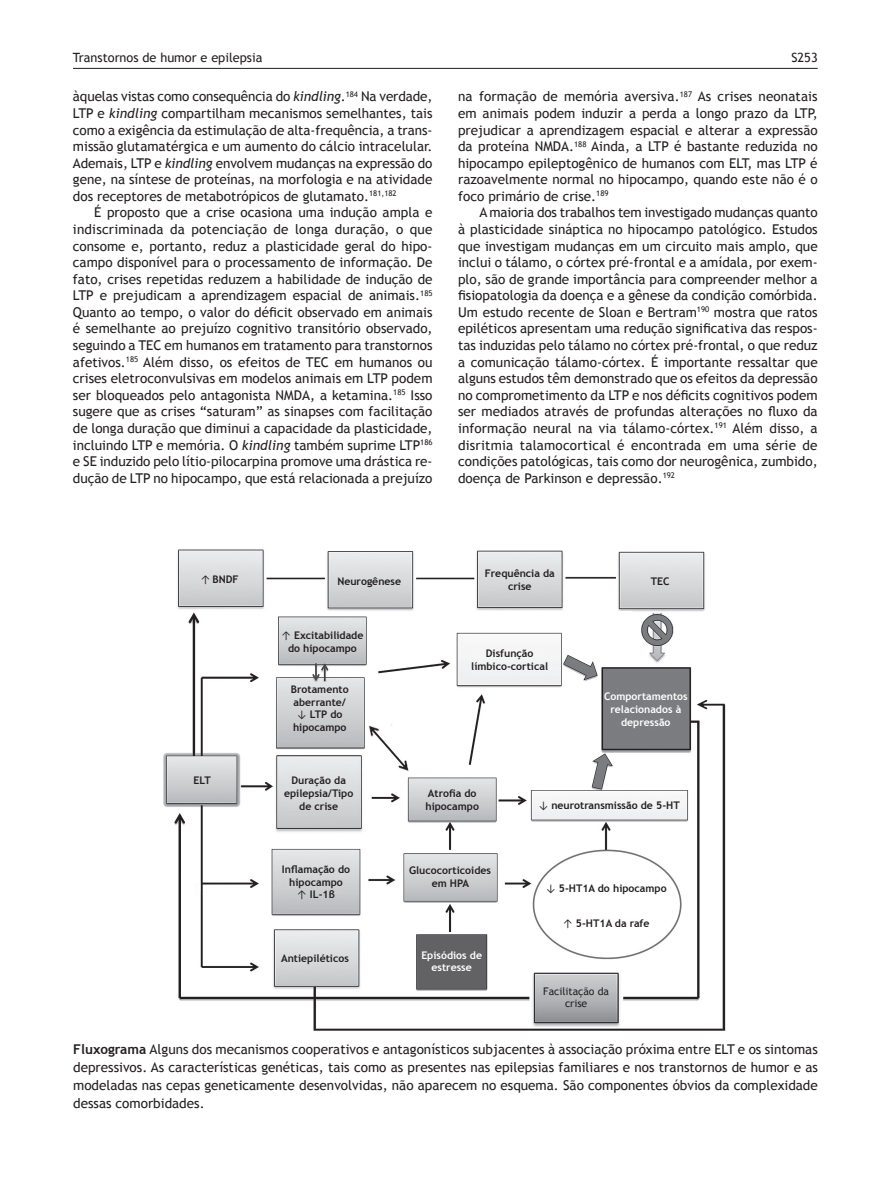
<style>
.page{position:relative;width:895px;height:1192px;background:#fff}
.page>*{position:absolute;margin:0;border:0;box-sizing:border-box;transform-origin:0 0}
.t1{font:13.5px/16.6px "Trebuchet MS";color:#231f20;text-align:justify}
.t2{font:12.75px "Trebuchet MS";color:#231f20}
.t3{font:700 10.5px/12.8px "Trebuchet MS";color:#231f20;text-align:center}
.t4{font:700 10.5px/12.8px "Trebuchet MS";color:#fff;text-align:center}
.t5{font:10.5px/12.8px "Trebuchet MS";color:#231f20;text-align:center}
.s1{font-style:italic}
.s2{font-family:"Calibri";font-weight:400}
.s3{font-weight:700}
</style>
<div class="page">
<hr style="left:73px;top:68px;width:744px;height:1px;background:#231f20">
<img style="left:163px;top:549px;width:563px;height:482px">
<p class="t2" style="left:73px;top:50px;width:191px">Transtornos de humor e epilepsia</p>
<p class="t2" style="left:791px;top:50px;width:28px">S253</p>
<p class="t1" style="left:73px;top:88px;width:361px">àquelas vistas como consequência do <span class="s1">kindling</span>.<sup>184</sup> Na verdade, LTP e <span class="s1">kindling</span> compartilham mecanismos semelhantes, tais como a exigência da estimulação de alta-frequência, a trans&shy;missão glutamatérgica e um aumento do cálcio intracelular.<br>Ademais, LTP e <span class="s1">kindling</span> envolvem mudanças na expressão do gene, na síntese de proteínas, na morfologia e na atividade dos receptores de metabotrópicos de glutamato.<sup>181,182</sup></p>
<p class="t1" style="left:73px;top:204px;width:361px;text-indent:21px">É proposto que a crise ocasiona uma indução ampla e indiscriminada da potenciação de longa duração, o que consome e, portanto, reduz a plasticidade geral do hipo&shy;campo disponível para o processamento de informação. De fato, crises repetidas reduzem a habilidade de indução de LTP e prejudicam a aprendizagem espacial de animais.<sup>185<br></sup>Quanto ao tempo, o valor do déficit observado em animais é semelhante ao prejuízo cognitivo transitório observado, seguindo a TEC em humanos em tratamento para transtornos afetivos.<sup>185</sup> Além disso, os efeitos de TEC em humanos ou crises eletroconvulsivas em modelos animais em LTP podem ser bloqueados pelo antagonista NMDA, a ketamina.<sup>185</sup> Isso sugere que as crises “saturam” as sinapses com facilitação de longa duração que diminui a capacidade da plasticidade, incluindo LTP e memória. O <span class="s1">kindling</span> também suprime LTP<sup>186 </sup>e SE induzido pelo lítio-pilocarpina promove uma drástica re&shy;dução de LTP no hipocampo, que está relacionada a prejuízo</p>
<p class="t1" style="left:458px;top:88px;width:361px">na formação de memória aversiva.<sup>187</sup> As crises neonatais em animais podem induzir a perda a longo prazo da LTP, prejudicar a aprendizagem espacial e alterar a expressão da proteína NMDA.<sup>188</sup> Ainda, a LTP é bastante reduzida no hipocampo epileptogênico de humanos com ELT, mas LTP é razoavelmente normal no hipocampo, quando este não é o foco primário de crise.<sup>189</sup></p>
<p class="t1" style="left:458px;top:204px;width:361px;text-indent:21px">A maioria dos trabalhos tem investigado mudanças quanto à plasticidade sináptica no hipocampo patológico. Estudos que investigam mudanças em um circuito mais amplo, que inclui o tálamo, o córtex pré-frontal e a amídala, por exem&shy;plo, são de grande importância para compreender melhor a fisiopatologia da doença e a gênese da condição comórbida.<br>Um estudo recente de Sloan e Bertram<sup>190</sup> mostra que ratos epiléticos apresentam uma redução significativa das respos&shy;tas induzidas pelo tálamo no córtex pré-frontal, o que reduz a comunicação tálamo-córtex. É importante ressaltar que alguns estudos têm demonstrado que os efeitos da depressão no comprometimento da LTP e nos déficits cognitivos podem ser mediados através de profundas alterações no fluxo da informação neural na via tálamo-córtex.<sup>191</sup> Além disso, a disritmia talamocortical é encontrada em uma série de condições patológicas, tais como dor neurogênica, zumbido, doença de Parkinson e depressão.<sup>192</sup></p>
<p class="t3" style="left:201px;top:573px;width:39px"><span class="s2">↑</span> BNDF</p>
<p class="t3" style="left:193px;top:774px;width:19px">ELT</p>
<p class="t3" style="left:337px;top:575px;width:65px">Neurogênese</p>
<p class="t3" style="left:484px;top:567px;width:72px">Frequência da crise</p>
<p class="t3" style="left:650px;top:575px;width:20px">TEC</p>
<p class="t3" style="left:281px;top:629px;width:83px"><span class="s2">↑</span> Excitabilidade do hipocampo</p>
<p class="t3" style="left:291px;top:683px;width:59px">Brotamento aberrante/ <span class="s2">↓</span> LTP do hipocampo</p>
<p class="t3" style="left:284px;top:774px;width:71px">Duração da epilepsia/Tipo de crise</p>
<p class="t3" style="left:282px;top:863px;width:70px">Inflamação do hipocampo<br><span class="s2">↑</span> IL-1β</p>
<p class="t3" style="left:281px;top:951px;width:69px">Antiepiléticos</p>
<p class="t3" style="left:471px;top:647px;width:78px">Disfunção límbico-cortical</p>
<p class="t4" style="left:604px;top:690px;width:85px">Comportamentos relacionados à depressão</p>
<p class="t3" style="left:425px;top:787px;width:55px;text-align:left">Atrofia do hipocampo</p>
<p class="t3" style="left:409px;top:864px;width:83px">Glucocorticoides em HPA</p>
<p class="t4" style="left:421px;top:948px;width:62px">Episódios de estresse</p>
<p class="t3" style="left:538px;top:799px;width:142px"><span class="s2">↓</span> neurotransmissão de 5-HT</p>
<p class="t3" style="left:546px;top:882px;width:122px"><span class="s2">↓</span> 5-HT1A do hipocampo</p>
<p class="t3" style="left:563px;top:917px;width:88px"><span class="s2">↑</span> 5-HT1A da rafe</p>
<p class="t5" style="left:543px;top:985px;width:67px">Facilitação da crise</p>
<p class="t1" style="left:73px;top:1040px;width:746px;line-height:18px"><span class="s3">Fluxograma</span> Alguns dos mecanismos cooperativos e antagonísticos subjacentes à associação próxima entre ELT e os sintomas depressivos. As características genéticas, tais como as presentes nas epilepsias familiares e nos transtornos de humor e as modeladas nas cepas geneticamente desenvolvidas, não aparecem no esquema. São componentes óbvios da complexidade dessas comorbidades.</p>
</div>
